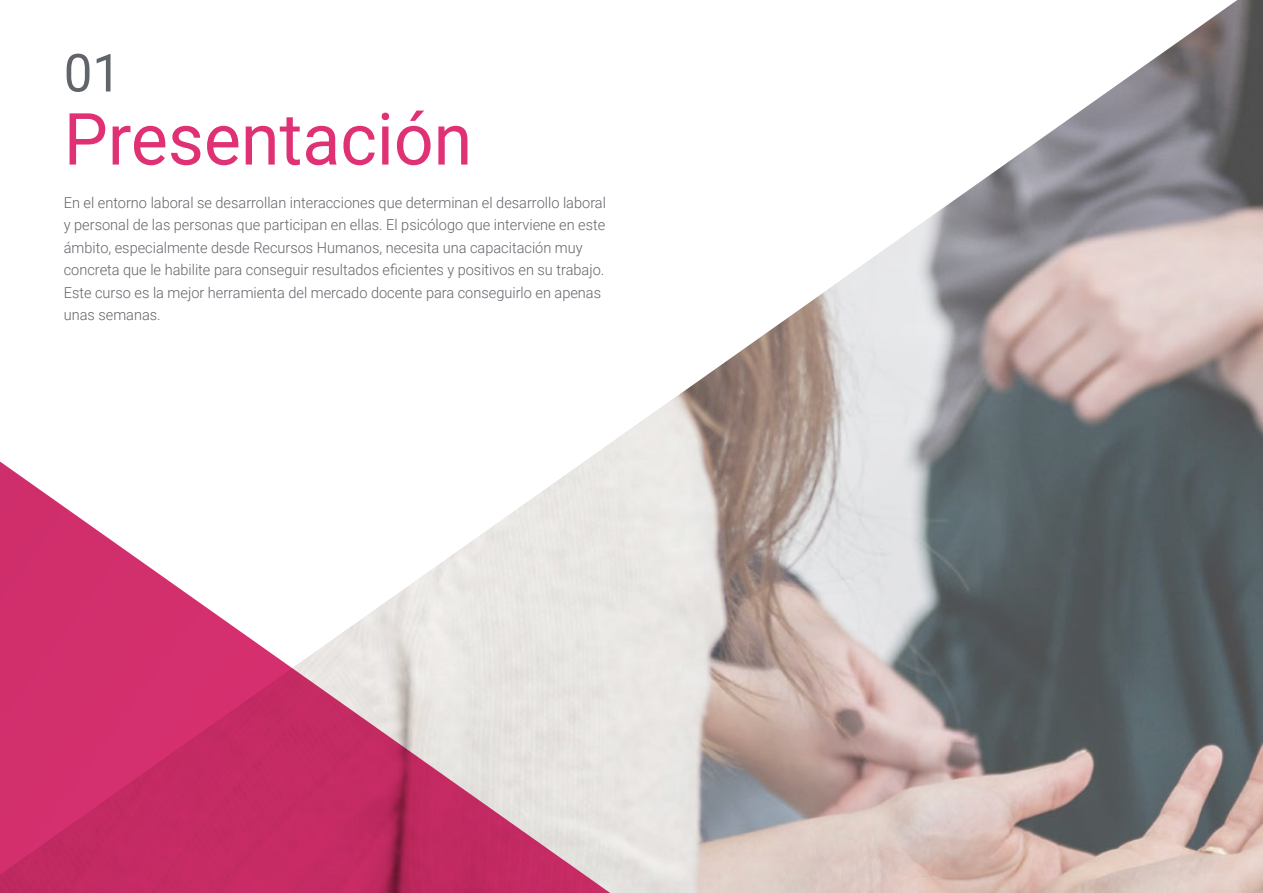
<style>
.page{position:relative;width:1263px;height:893px;background:#fff}
.page>*{position:absolute;margin:0;border:0;box-sizing:border-box;transform-origin:0 0}
.t1{font:72px "Roboto";color:#df3174}
.t2{font:52.5px "Roboto";color:#61646a}
.t3{font:300 15px/22.5px "Roboto";color:#61646a}
</style>
<div class="page">
<img style="left:607px;top:0;width:656px;height:893px">
<svg style="left:0;top:446px;width:640px;height:447px"></svg>
<h2 class="t2" style="left:64px;top:36px;width:59px">01</h2>
<h1 class="t1" style="left:64px;top:89px;width:410px">Presentación</h1>
<p class="t3" style="left:64px;top:191px;width:544px">En el entorno laboral se desarrollan interacciones que determinan el desarrollo laboral y personal de las personas que participan en ellas. El psicólogo que interviene en este ámbito, especialmente desde Recursos Humanos, necesita una capacitación muy concreta que le habilite para conseguir resultados eficientes y positivos en su trabajo.<br>Este curso es la mejor herramienta del mercado docente para conseguirlo en apenas unas semanas.</p>
</div>
